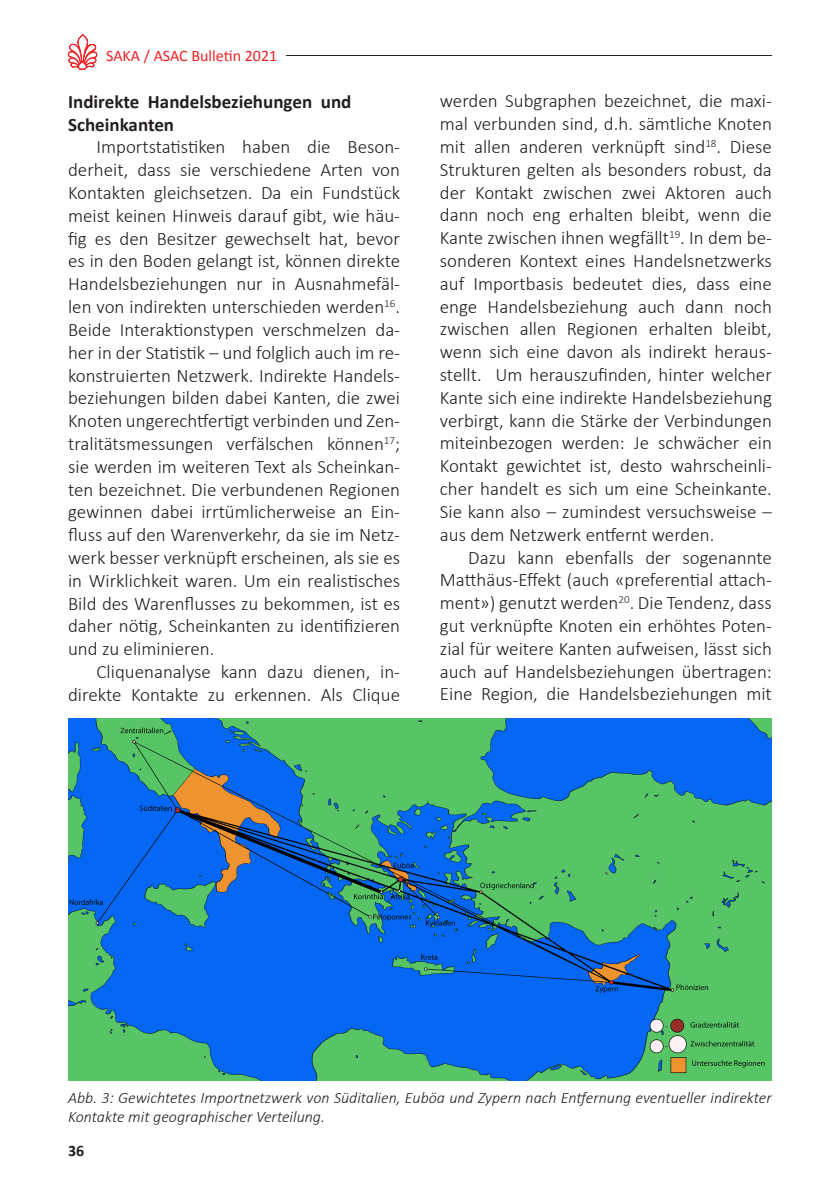
<style>
.page{position:relative;width:840px;height:1191px;background:#fff}
.page>*{position:absolute;margin:0;border:0;box-sizing:border-box;transform-origin:0 0}
.t1{font:300 19px/22.8px "Calibri";color:#231f20;text-align:justify}
.t2{font:700 19px/22.8px "Calibri";color:#231f20}
.t3{font:italic 300 16px/19.2px "Calibri";color:#231f20}
.t4{font:16px "Calibri";color:#ee2123}
.t5{font:700 16px "Calibri";color:#231f20}
</style>
<div class="page">
<hr style="left:286px;top:55px;width:485px;height:1px;background:#231f20">
<svg style="left:67px;top:34px;width:30px;height:36px"></svg>
<img style="left:69px;top:718px;width:701px;height:362px">
<p class="t4" style="left:106px;top:46px;width:172px">SAKA / ASAC Bulletin 2021</p>
<p class="t2" style="left:68px;top:89px;width:285px">Indirekte Handelsbeziehungen und<br>Scheinkanten</p>
<p class="t1" style="left:68px;top:136px;width:333px;text-indent:28px">Importstatistiken haben die Beson&shy;derheit, dass sie verschiedene Arten von Kontakten gleichsetzen. Da ein Fundstück meist keinen Hinweis darauf gibt, wie häu&shy;fig es den Besitzer gewechselt hat, bevor es in den Boden gelangt ist, können direkte Handelsbeziehungen nur in Ausnahmefäl&shy;len von indirekten unterschieden werden<sup>16</sup>.<br>Beide Interaktionstypen verschmelzen da&shy;her in der Statistik – und folglich auch im re&shy;konstruierten Netzwerk. Indirekte Handels&shy;beziehungen bilden dabei Kanten, die zwei Knoten ungerechtfertigt verbinden und Zen&shy;tralitätsmessungen verfälschen können<sup>17</sup>; sie werden im weiteren Text als Scheinkan&shy;ten bezeichnet. Die verbundenen Regionen gewinnen dabei irrtümlicherweise an Ein&shy;fluss auf den Warenverkehr, da sie im Netz&shy;werk besser verknüpft erscheinen, als sie es in Wirklichkeit waren. Um ein realistisches Bild des Warenflusses zu bekommen, ist es daher nötig, Scheinkanten zu identifizieren und zu eliminieren.</p>
<p class="t1" style="left:68px;top:660px;width:333px;text-align:right">Cliquenanalyse kann dazu dienen, in&shy;direkte Kontakte zu erkennen. Als Clique</p>
<p class="t1" style="left:439px;top:89px;width:333px">werden Subgraphen bezeichnet, die maxi&shy;mal verbunden sind, d.h. sämtliche Knoten mit allen anderen verknüpft sind<sup>18</sup>. Diese Strukturen gelten als besonders robust, da der Kontakt zwischen zwei Aktoren auch dann noch eng erhalten bleibt, wenn die Kante zwischen ihnen wegfällt<sup>19</sup>. In dem be&shy;sonderen Kontext eines Handelsnetzwerks auf Importbasis bedeutet dies, dass eine enge Handelsbeziehung auch dann noch zwischen allen Regionen erhalten bleibt, wenn sich eine davon als indirekt heraus&shy;stellt. Um herauszufinden, hinter welcher Kante sich eine indirekte Handelsbeziehung verbirgt, kann die Stärke der Verbindungen miteinbezogen werden: Je schwächer ein Kontakt gewichtet ist, desto wahrscheinli&shy;cher handelt es sich um eine Scheinkante.<br>Sie kann also – zumindest versuchsweise – aus dem Netzwerk entfernt werden.</p>
<p class="t1" style="left:439px;top:545px;width:333px;text-indent:28px">Dazu kann ebenfalls der sogenannte Matthäus-Effekt (auch «preferential attach&shy;ment») genutzt werden<sup>20</sup>. Die Tendenz, dass gut verknüpfte Knoten ein erhöhtes Poten&shy;zial für weitere Kanten aufweisen, lässt sich auch auf Handelsbeziehungen übertragen:<br>Eine Region, die Handelsbeziehungen mit</p>
<p class="t3" style="left:68px;top:1087px;width:705px">Abb. 3: Gewichtetes Importnetzwerk von Süditalien, Euböa und Zypern nach Entfernung eventueller indirekter<br>Kontakte mit geographischer Verteilung.</p>
<p class="t5" style="left:68px;top:1139px;width:18px">36</p>
</div>
